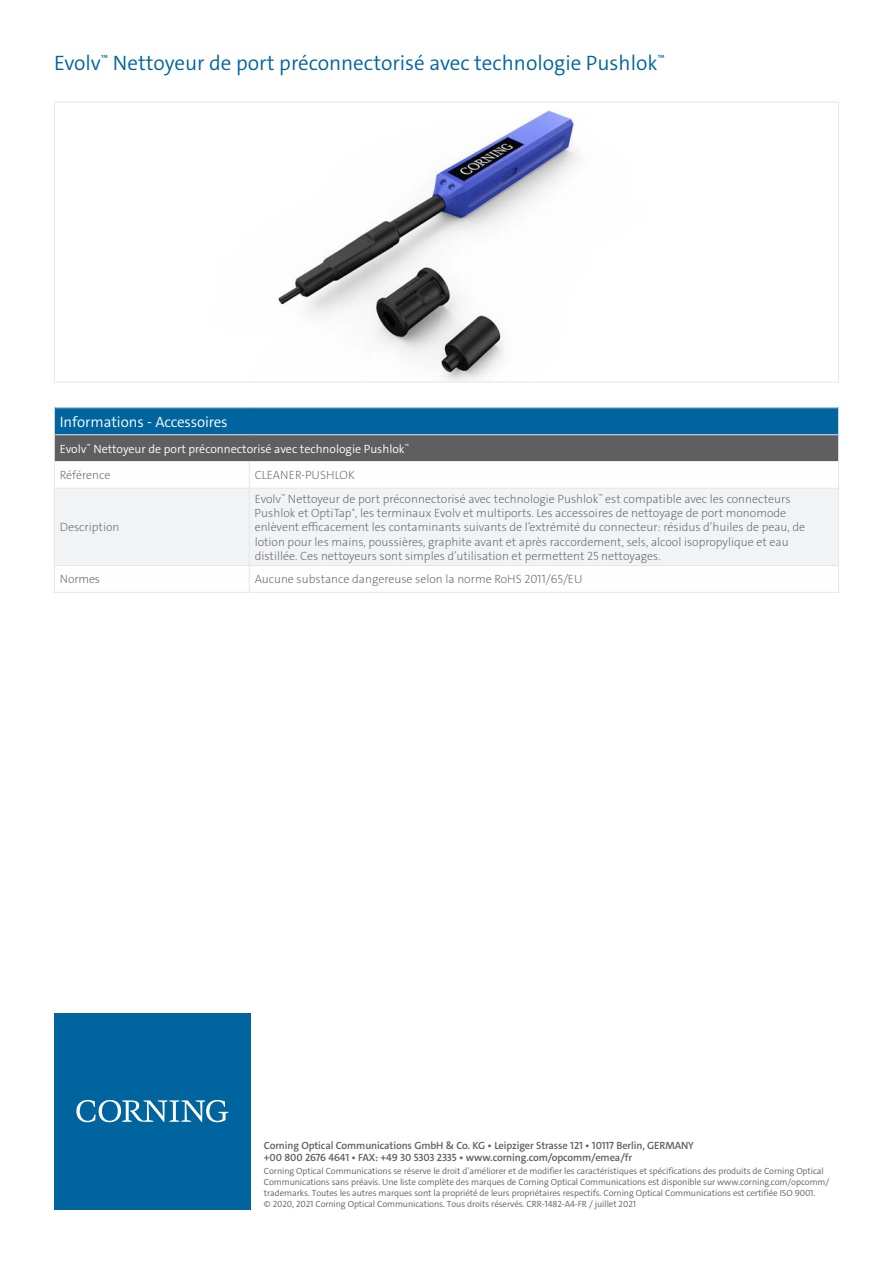
<style>
.page{position:relative;width:893px;height:1263px;background:#fff}
.page>*{position:absolute;margin:0;border:0;box-sizing:border-box;transform-origin:0 0}
.t1{font:300 21px "The Sans C4 s";color:#00649e}
.Subhead{font:300 15px "The Sans C4 s";letter-spacing:-.01em;color:#fff}
.Table_Body{font:200 12px "The Sans C4 s";color:#5f5f62}
.t2{font:300 12px "The Sans C4 s";color:#fff}
.Table_Header{font:200 12px "The Sans C4 s";letter-spacing:-.01em;color:#5f5f62}
.t3{font:600 10.5px "The Sans C4 s";letter-spacing:-.01em;color:#5f5f62}
.t4{font:300 9px/10.8px "The Sans C4 s";letter-spacing:-.01em;color:#5f5f62}
</style>
<div class="page">
<div style="left:54px;top:1013px;width:197px;height:196px;background:#00649e"></div>
<svg style="left:76px;top:1100px;width:152px;height:22px"></svg>
<svg style="left:54px;top:101px;width:785px;height:282px"></svg>
<div style="left:54px;top:408px;width:785px;height:27px;background:#00649e"></div>
<div style="left:54px;top:435px;width:785px;height:26px;background:#5f5f62"></div>
<div style="left:55px;top:489px;width:783px;height:76px;background:#f2f3f4"></div>
<hr style="left:54px;top:461px;width:195px;height:1px;background:#e6e7e9">
<hr style="left:249px;top:461px;width:590px;height:1px;background:#e6e7e9">
<svg style="left:249px;top:462px;width:1px;height:26px"></svg>
<hr style="left:54px;top:488px;width:195px;height:1px;background:#e6e7e9">
<hr style="left:54px;top:489px;width:1px;height:76px;background:#e6e7e9">
<hr style="left:249px;top:488px;width:590px;height:1px;background:#e6e7e9">
<hr style="left:249px;top:489px;width:1px;height:76px;background:#e6e7e9">
<hr style="left:838px;top:489px;width:1px;height:76px;background:#e6e7e9">
<hr style="left:54px;top:565px;width:195px;height:1px;background:#e6e7e9">
<svg style="left:54px;top:566px;width:1px;height:26px"></svg>
<hr style="left:249px;top:565px;width:590px;height:1px;background:#e6e7e9">
<svg style="left:249px;top:566px;width:1px;height:26px"></svg>
<svg style="left:838px;top:566px;width:1px;height:26px"></svg>
<hr style="left:54px;top:592px;width:195px;height:1px;background:#e6e7e9">
<hr style="left:249px;top:592px;width:590px;height:1px;background:#e6e7e9">
<hr style="left:54px;top:407px;width:195px;height:1px;background:#e6e7e9">
<svg style="left:54px;top:408px;width:1px;height:80px"></svg>
<hr style="left:249px;top:407px;width:590px;height:1px;background:#e6e7e9">
<svg style="left:838px;top:408px;width:1px;height:80px"></svg>
<hr style="left:54px;top:434px;width:195px;height:1px;background:#e6e7e9">
<hr style="left:249px;top:434px;width:590px;height:1px;background:#e6e7e9">
<p class="t1" style="left:54px;top:49px;width:612px">Evolv<sup>™</sup> Nettoyeur de port préconnectorisé avec technologie Pushlok<sup>™</sup></p>
<p class="Subhead" style="left:60px;top:412px;width:169px">Informations - Accessoires</p>
<p class="t2" style="left:60px;top:441px;width:351px">Evolv<sup>™</sup> Nettoyeur de port préconnectorisé avec technologie Pushlok<sup>™</sup></p>
<p class="Table_Body" style="left:60px;top:467px;width:52px">Référence</p>
<p class="Table_Body" style="left:255px;top:467px;width:102px">CLEANER-PUSHLOK</p>
<p class="Table_Body" style="left:60px;top:520px;width:61px">Description</p>
<p class="Table_Body" style="left:255px;top:491px;width:537px">Evolv<sup>™</sup> Nettoyeur de port préconnectorisé avec technologie Pushlok<sup>™</sup> est compatible avec les connecteurs</p>
<p class="Table_Body" style="left:255px;top:505px;width:533px">Pushlok et OptiTap<sup>®</sup>, les terminaux Evolv et multiports. Les accessoires de nettoyage de port monomode</p>
<p class="Table_Body" style="left:255px;top:520px;width:552px">enlèvent efficacement les contaminants suivants de l’extrémité du connecteur: résidus d’huiles de peau, de</p>
<p class="Table_Body" style="left:255px;top:534px;width:535px">lotion pour les mains, poussières, graphite avant et après raccordement, sels, alcool isopropylique et eau</p>
<p class="Table_Body" style="left:255px;top:548px;width:408px">distillée. Ces nettoyeurs sont simples d’utilisation et permettent 25 nettoyages.</p>
<p class="Table_Header" style="left:60px;top:572px;width:42px">Normes</p>
<p class="Table_Body" style="left:255px;top:572px;width:329px">Aucune substance dangereuse selon la norme RoHS 2011/65/EU</p>
<p class="t3" style="left:264px;top:1138px;width:432px">Corning Optical Communications GmbH &amp; Co. KG • Leipziger Strasse 121 • 10117 Berlin, GERMANY</p>
<p class="t3" style="left:264px;top:1150px;width:370px">+00 800 2676 4641 • FAX: +49 30 5303 2335 • www.corning.com/opcomm/emea/fr</p>
<p class="t4" style="left:264px;top:1166px;width:567px">Corning Optical Communications se réserve le droit d’améliorer et de modifier les caractéristiques et spécifications des produits de Corning Optical<br>Communications sans préavis. Une liste complète des marques de Corning Optical Communications est disponible sur www.corning.com/opcomm/ trademarks. Toutes les autres marques sont la propriété de leurs propriétaires respectifs. Corning Optical Communications est certifiée ISO 9001.</p>
<p class="t4" style="left:264px;top:1198px;width:374px">© 2020, 2021 Corning Optical Communications. Tous droits réservés. CRR-1482-A4-FR / juillet 2021</p>
</div>
